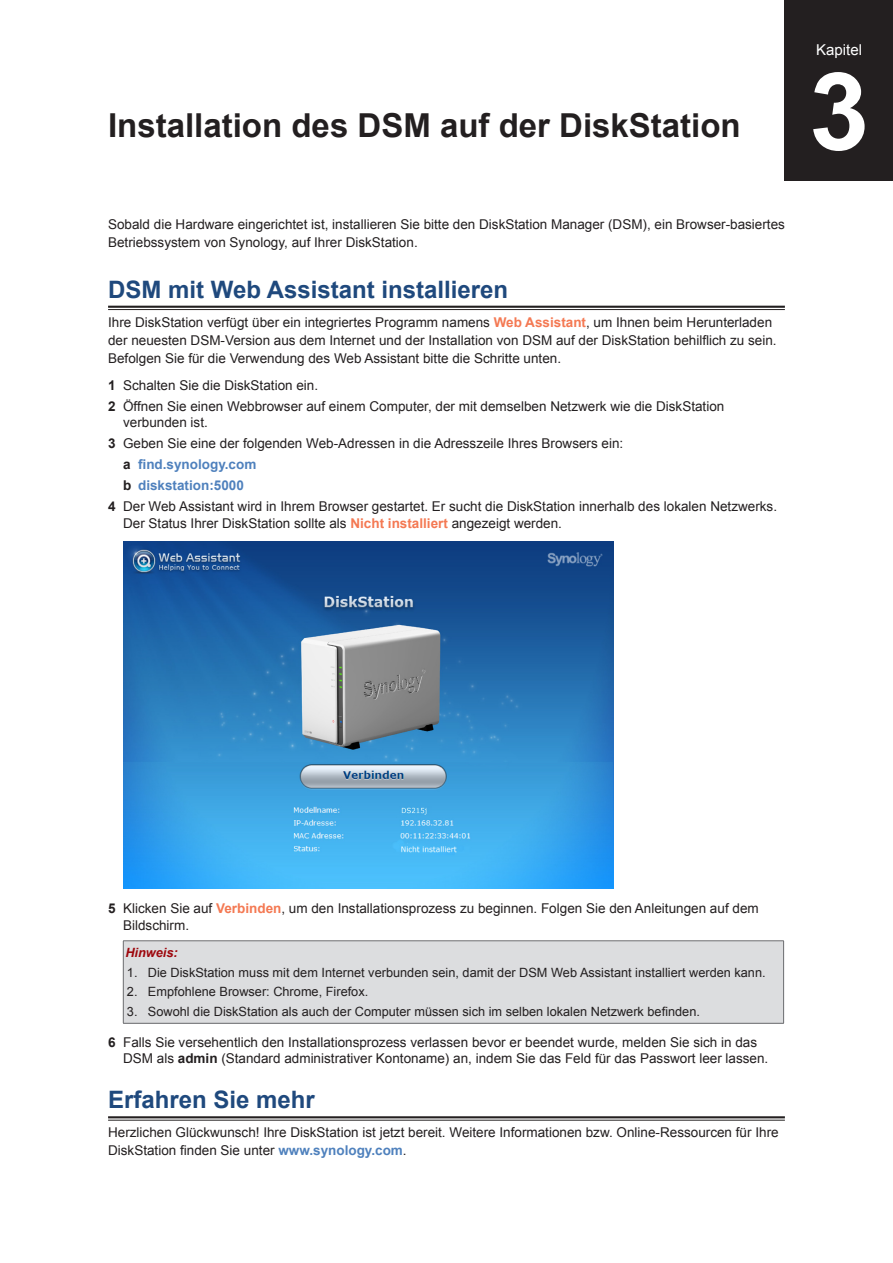
<style>
.page{position:relative;width:893px;height:1263px;background:#fff}
.page>*{position:absolute;margin:0;border:0;box-sizing:border-box;transform-origin:0 0}
.ChapterNum{font:700 108px "Arial";color:#fff}
.H1-ChapterTitle{font:700 33px "Arial";color:#231f20}
.H2-underline{font:700 24px "Arial";color:#1f497d}
.Chapter-center{font:15px "Arial";color:#fff}
.Task-N-sidebar{font:13.5px/16.5px "Arial";color:#231f20}
.Body-sidebar{font:13.5px/18px "Arial";color:#231f20}
.Task-A-sub{font:700 13.5px "Arial";color:#4f81bd}
.Warning-N{font:12.75px "Arial";color:#231f20}
.Warning-sidebar{font:italic 700 12.75px "Arial";color:#9d070d}
.s1{font-weight:700;color:#f47953}
.s2{font-weight:700}
.s3{color:#231f20}
.s4{font-weight:700;color:#4f81bd}
</style>
<div class="page">
<hr style="left:108px;top:306px;width:677px;height:2px;background:#231f20">
<hr style="left:108px;top:309px;width:677px;height:1px;background:#231f20">
<hr style="left:108px;top:1116px;width:677px;height:2px;background:#231f20">
<hr style="left:108px;top:1120px;width:677px;height:1px;background:#231f20">
<img style="left:123px;top:541px;width:491px;height:348px">
<div style="left:123px;top:941px;width:661px;height:82px;background:#dcdddf"></div>
<hr style="left:123px;top:941px;width:1px;height:82px;background:#6c6d70">
<hr style="left:783px;top:941px;width:1px;height:82px;background:#6c6d70">
<hr style="left:123px;top:940px;width:661px;height:1px;background:#6c6d70">
<hr style="left:123px;top:1023px;width:661px;height:1px;background:#6c6d70">
<div style="left:785px;top:0;width:108px;height:180px;background:#231f20"></div>
<p class="H1-ChapterTitle" style="left:108px;top:104px;width:634px">Installation des DSM auf der DiskStation</p>
<p class="Body-sidebar" style="left:108px;top:215px;width:678px">Sobald die Hardware eingerichtet ist, installieren Sie bitte den DiskStation Manager (DSM), ein Browser-basiertes<br>Betriebssystem von Synology, auf Ihrer DiskStation.</p>
<p class="H2-underline" style="left:108px;top:273px;width:402px">DSM mit Web Assistant installieren</p>
<p class="Body-sidebar" style="left:108px;top:313px;width:670px">Ihre DiskStation verfügt über ein integriertes Programm namens <span class="s1">Web Assistant</span>, um Ihnen beim Herunterladen der neuesten DSM-Version aus dem Internet und der Installation von DSM auf der DiskStation behilflich zu sein.<br>Befolgen Sie für die Verwendung des Web Assistant bitte die Schritte unten.</p>
<p class="Task-N-sidebar" style="left:108px;top:377px;width:212px"><span class="s2">1</span> Schalten Sie die DiskStation ein.</p>
<p class="Task-N-sidebar" style="left:123px;top:398px;width:603px;text-indent:-15px"><span class="s2">2</span> Öffnen Sie einen Webbrowser auf einem Computer, der mit demselben Netzwerk wie die DiskStation verbunden ist.</p>
<p class="Task-N-sidebar" style="left:108px;top:435px;width:517px"><span class="s2">3</span> Geben Sie eine der folgenden Web-Adressen in die Adresszeile Ihres Browsers ein:</p>
<p class="Task-A-sub" style="left:123px;top:455px;width:135px"><span class="s3">a</span> find.synology.com</p>
<p class="Task-A-sub" style="left:123px;top:476px;width:122px"><span class="s3">b</span> diskstation:5000</p>
<p class="Task-N-sidebar" style="left:123px;top:498px;width:655px;text-indent:-15px"><span class="s2">4</span> Der Web Assistant wird in Ihrem Browser gestartet. Er sucht die DiskStation innerhalb des lokalen Netzwerks.<br>Der Status Ihrer DiskStation sollte als <span class="s1">Nicht installiert</span> angezeigt werden.</p>
<p class="Chapter-center" style="left:816px;top:40px;width:47px">Kapitel</p>
<p class="ChapterNum" style="left:809px;top:41px;width:62px">3</p>
<p class="Task-N-sidebar" style="left:123px;top:900px;width:637px;text-indent:-15px"><span class="s2">5</span> Klicken Sie auf <span class="s1">Verbinden</span>, um den Installationsprozess zu beginnen. Folgen Sie den Anleitungen auf dem<br>Bildschirm.</p>
<p class="Warning-sidebar" style="left:125px;top:944px;width:54px">Hinweis:</p>
<p class="Warning-N" style="left:127px;top:964px;width:640px">1. Die DiskStation muss mit dem Internet verbunden sein, damit der DSM Web Assistant installiert werden kann.</p>
<p class="Warning-N" style="left:127px;top:983px;width:243px">2. Empfohlene Browser: Chrome, Firefox.</p>
<p class="Warning-N" style="left:127px;top:1003px;width:574px">3. Sowohl die DiskStation als auch der Computer müssen sich im selben lokalen Netzwerk befinden.</p>
<p class="Task-N-sidebar" style="left:123px;top:1034px;width:647px;text-indent:-15px"><span class="s2">6</span> Falls Sie versehentlich den Installationsprozess verlassen bevor er beendet wurde, melden Sie sich in das<br>DSM als <span class="s2">admin</span> (Standard administrativer Kontoname) an, indem Sie das Feld für das Passwort leer lassen.</p>
<p class="H2-underline" style="left:108px;top:1084px;width:208px">Erfahren Sie mehr</p>
<p class="Body-sidebar" style="left:108px;top:1123px;width:672px">Herzlichen Glückwunsch! Ihre DiskStation ist jetzt bereit. Weitere Informationen bzw. Online-Ressourcen für Ihre<br>DiskStation finden Sie unter <span class="s4">www.synology.com</span>.</p>
</div>
